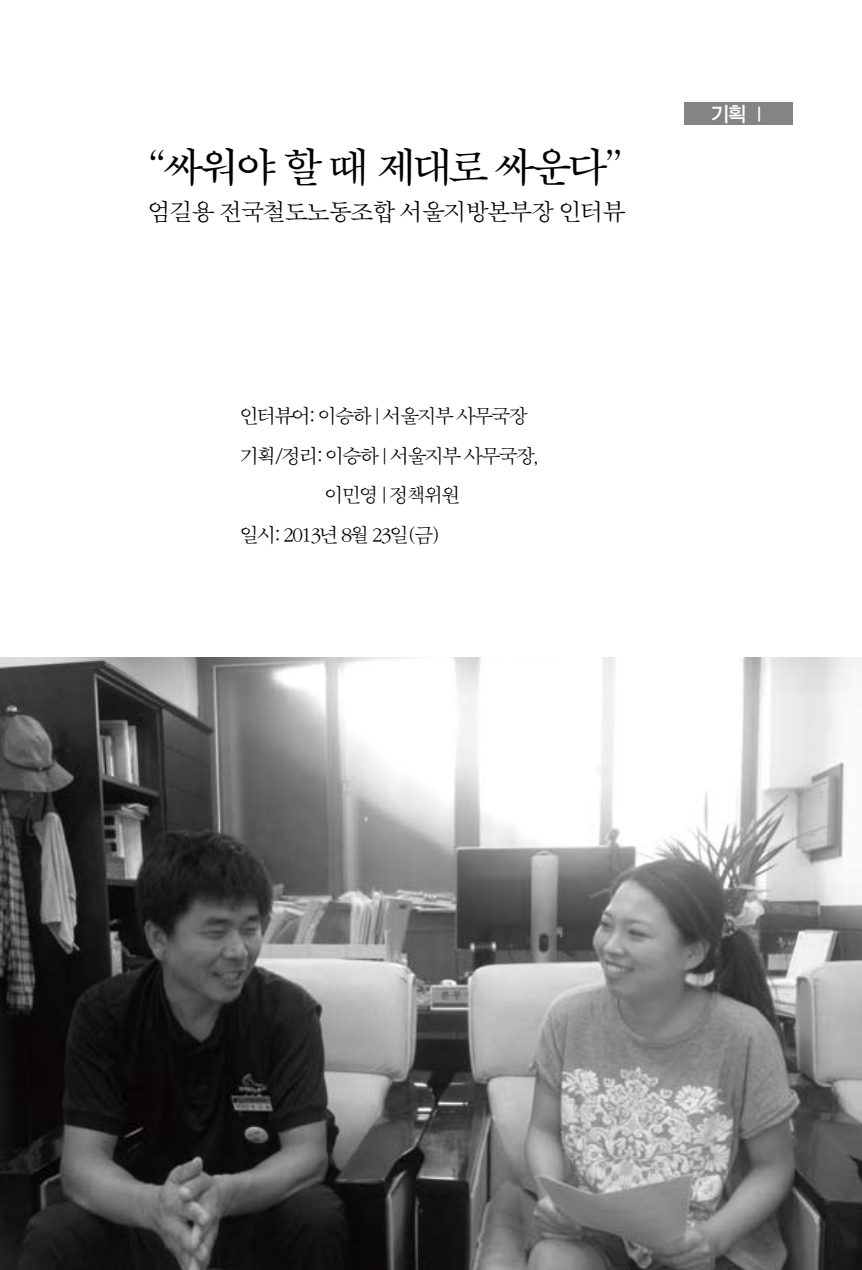
<style>
.page{position:relative;width:862px;height:1270px;background:#fff}
.page>*{position:absolute;margin:0;border:0;box-sizing:border-box;transform-origin:0 0}
.t1{font:40px "S Pmu T KS Cpc EUC H";letter-spacing:-.1em;color:#000}
.t2{font:24px "S Pmu KS Cpc EUC H";letter-spacing:-.1em;color:#000}
.t3{font:20px "S Pmu KS Cpc EUC H";letter-spacing:-.14em;color:#000}
.t4{font:20px "S Pgo T KS Cpc EUC H";color:#fff}
.s1{font-family:"Batang"}
</style>
<div class="page">
<div style="left:684px;top:102px;width:108px;height:23px;background:#848484"></div>
<img style="left:0;top:658px;width:862px;height:612px">
<h1 class="t1" style="left:147px;top:146px;width:478px"><span class="s1">“</span>싸워야 할 때 제대로 싸운다<span class="s1">”</span></h1>
<p class="t2" style="left:147px;top:199px;width:480px">엄길용 전국철도노동조합 서울지방본부장 인터뷰</p>
<p class="t3" style="left:239px;top:406px;width:290px">인터뷰어: 이승하 | 서울지부 사무국장</p>
<p class="t3" style="left:239px;top:445px;width:301px">기획/정리: 이승하 | 서울지부사무국장,</p>
<p class="t3" style="left:324px;top:485px;width:139px">이민영 | 정책위원</p>
<p class="t3" style="left:239px;top:525px;width:203px">일시: 2013년 8월 23일(금)</p>
<p class="t4" style="left:710px;top:103px;width:61px">기획 Ⅰ</p>
</div>
